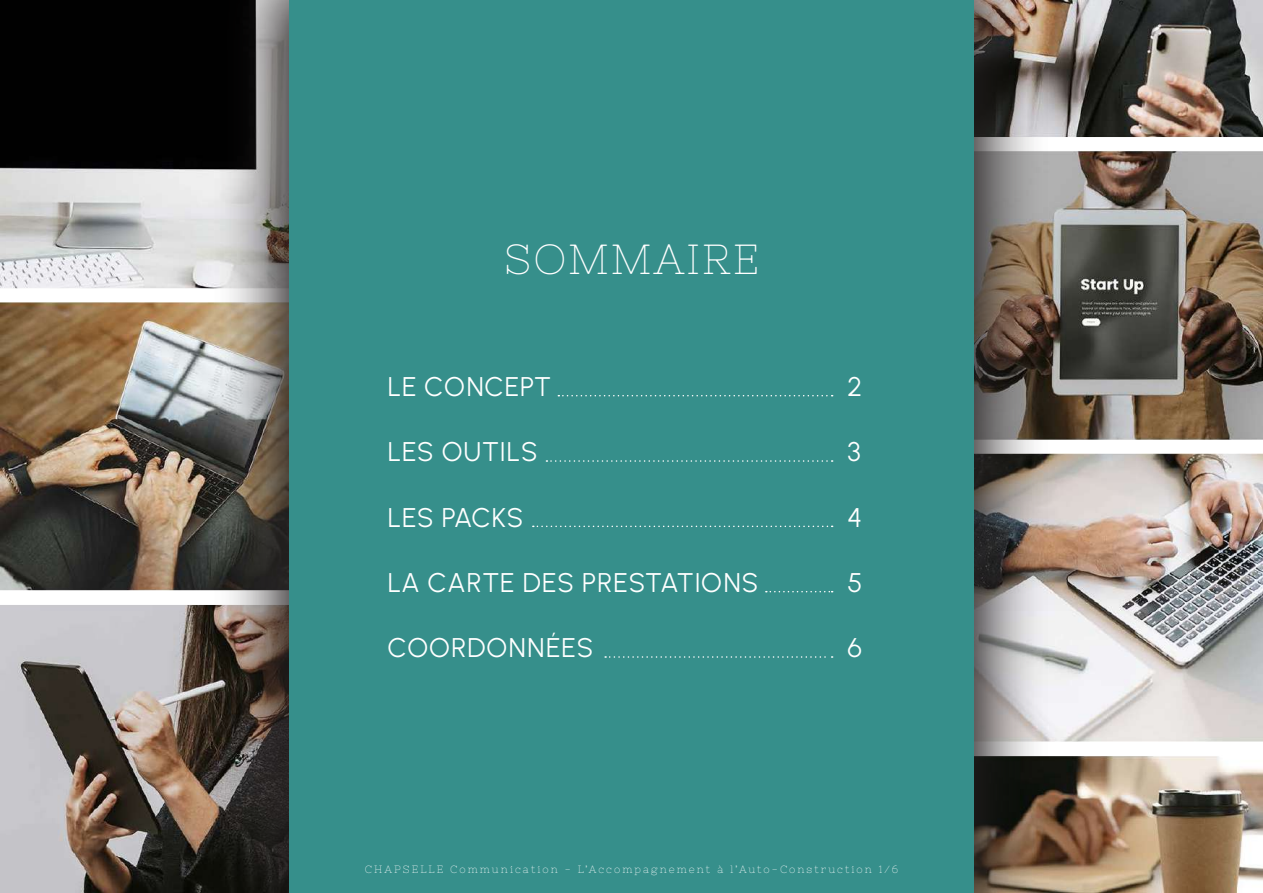
<style>
.page{position:relative;width:1263px;height:893px;background:#fff}
.page>*{position:absolute;margin:0;border:0;box-sizing:border-box;transform-origin:0 0}
.t1{font:42px "Nixie One";letter-spacing:.05em;color:#fff}
.t2{font:27px "Urbanist";letter-spacing:.03em;color:#fff}
.t3{font:10.5px "Nixie One";letter-spacing:.2em;color:#fff}
</style>
<div class="page">
<img style="left:0;top:0;width:214px;height:893px">
<img style="left:1048px;top:0;width:215px;height:893px">
<img style="left:214px;top:0;width:834px;height:893px">
<div style="left:289px;top:0;width:685px;height:893px;background:#368f8b"></div>
<svg style="left:558px;top:395px;width:275px;height:1px"></svg>
<svg style="left:546px;top:460px;width:287px;height:2px"></svg>
<svg style="left:533px;top:526px;width:300px;height:1px"></svg>
<svg style="left:766px;top:591px;width:67px;height:1px"></svg>
<svg style="left:605px;top:656px;width:228px;height:2px"></svg>
<h1 class="t1" style="left:504px;top:235px;width:256px">SOMMAIRE</h1>
<p class="t2" style="left:388px;top:370px;width:165px">LE CONCEPT</p>
<p class="t2" style="left:848px;top:370px;width:16px">2</p>
<p class="t2" style="left:388px;top:436px;width:151px">LES OUTILS</p>
<p class="t2" style="left:848px;top:436px;width:15px">3</p>
<p class="t2" style="left:388px;top:501px;width:137px">LES PACKS</p>
<p class="t2" style="left:848px;top:501px;width:16px">4</p>
<p class="t2" style="left:388px;top:566px;width:372px">LA CARTE DES PRESTATIONS</p>
<p class="t2" style="left:848px;top:566px;width:16px">5</p>
<p class="t2" style="left:388px;top:631px;width:207px">COORDONNÉES</p>
<p class="t2" style="left:848px;top:631px;width:16px">6</p>
<p class="t3" style="left:365px;top:863px;width:535px">CHAPSELLE Communication - L’Accompagnement à l’Auto-Construction 1/6</p>
</div>
